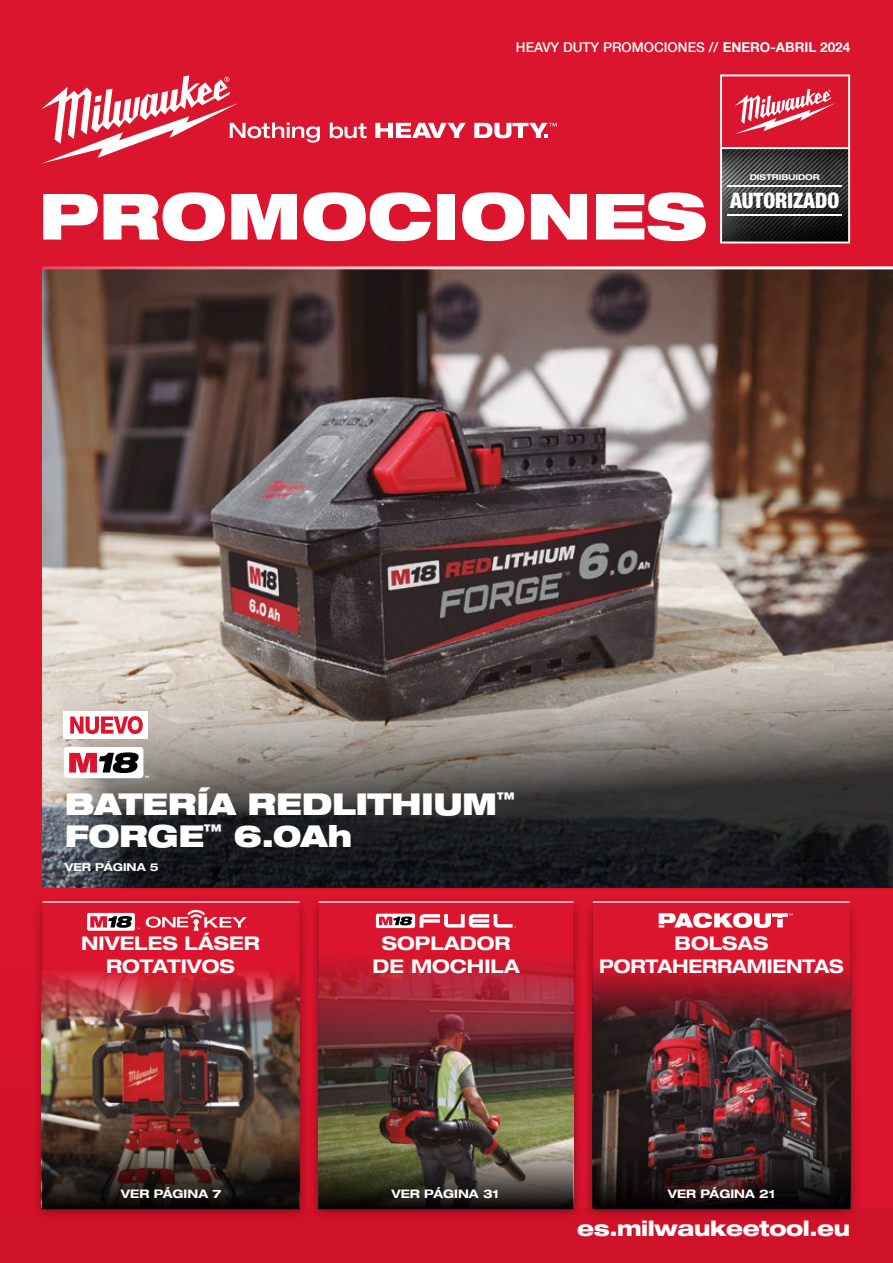
<style>
.page{position:relative;width:893px;height:1263px;background:#dc152e}
.page>*{position:absolute;margin:0;border:0;box-sizing:border-box;transform-origin:0 0}
.t1{font:900 expanded 63.75px "Helvetica Neue LT Com";color:#fff}
.t2{font:900 expanded 30px/32.5px "Helvetica Neue LTW1 G";letter-spacing:-.015em;color:#fff}
.t3{font:900 condensed 21.3px "Helvetica Neue LT Com";color:#fff}
.t4{font:800 expanded 21px "Helvetica Neue LT Com";letter-spacing:-.02em;color:#fff}
.t5{font:700 expanded 18.75px/22.5px "Helvetica Neue LTW1 G";color:#fff;text-align:center}
.t6{font:500 13.5px "Helvetica Neue LT Com";color:#fff}
.t7{font:700 expanded 11.7px "Helvetica Neue LT Com";color:#fff}
.t8{font:700 expanded 10.8px "Helvetica Neue LTW1 G";color:#fff}
.t9{font:700 expanded 7.95px "Helvetica Neue LT Com";color:#fff}
.s1{font-weight:700}
</style>
<div class="page">
<div style="left:0;top:765px;width:893px;height:498px;background:#d01228"></div>
<div style="left:43px;top:269px;width:850px;height:939px;background:#dc152e"></div>
<svg style="left:330px;top:123px;width:37px;height:15px"></svg>
<svg style="left:375px;top:123px;width:91px;height:15px"></svg>
<svg style="left:474px;top:123px;width:83px;height:15px"></svg>
<svg style="left:41px;top:75px;width:279px;height:89px"></svg>
<svg style="left:720px;top:74px;width:130px;height:169px"></svg>
<hr style="left:728px;top:186px;width:114px;height:1px;background:#fff">
<hr style="left:728px;top:215px;width:114px;height:1px;background:#fff">
<img style="left:43px;top:269px;width:850px;height:333px">
<div style="left:582px;top:896px;width:279px;height:325px;background:#000;opacity:.5"></div>
<div style="left:593px;top:902px;width:257px;height:306px;background:#dc152e"></div>
<img style="left:593px;top:970px;width:257px;height:175px">
<hr style="left:593px;top:901px;width:257px;height:2px;background:#fff">
<svg style="left:596px;top:1148px;width:251px;height:58px;background:#25191a"></svg>
<div style="left:593px;top:1145px;width:257px;height:64px;border:2px solid #000"></div>
<svg style="left:659px;top:913px;width:134px;height:15px"></svg>
<svg style="left:43px;top:602px;width:850px;height:286px;background:#67615e"></svg>
<div style="left:64px;top:711px;width:84px;height:27px;background:#fff"></div>
<svg style="left:70px;top:716px;width:73px;height:18px"></svg>
<div style="left:64px;top:747px;width:79px;height:31px;background:#fff;border-radius:3px"></div>
<svg style="left:69px;top:752px;width:70px;height:21px"></svg>
<div style="left:31px;top:896px;width:280px;height:325px;background:#000;opacity:.5"></div>
<div style="left:43px;top:902px;width:257px;height:306px;background:#dc152e"></div>
<hr style="left:43px;top:901px;width:257px;height:2px;background:#fff">
<img style="left:42px;top:954px;width:257px;height:173px">
<svg style="left:45px;top:1130px;width:252px;height:76px;background:#36251e"></svg>
<div style="left:42px;top:1127px;width:258px;height:82px;border:2px solid #000"></div>
<div style="left:87px;top:913px;width:48px;height:18px;background:#fff;border-radius:2px"></div>
<svg style="left:90px;top:916px;width:50px;height:13px"></svg>
<svg style="left:146px;top:909px;width:101px;height:22px"></svg>
<div style="left:308px;top:896px;width:276px;height:325px;background:#000;opacity:.5"></div>
<div style="left:319px;top:901px;width:254px;height:307px;background:#dc152e"></div>
<hr style="left:319px;top:901px;width:254px;height:2px;background:#fff">
<img style="left:318px;top:946px;width:255px;height:197px">
<svg style="left:321px;top:1146px;width:249px;height:60px;background:#464436"></svg>
<div style="left:318px;top:1143px;width:255px;height:66px;border:2px solid #000"></div>
<svg style="left:420px;top:914px;width:96px;height:13px"></svg>
<svg style="left:376px;top:914px;width:39px;height:13px"></svg>
<div style="left:376px;top:914px;width:39px;height:14px;border:1px solid #fff;border-radius:2px"></div>
<svg style="left:379px;top:916px;width:34px;height:9px"></svg>
<hr style="left:43px;top:266px;width:850px;height:3px;background:#fff">
<p class="t6" style="left:516px;top:39px;width:336px">HEAVY DUTY PROMOCIONES // <span class="s1">ENERO-ABRIL 2024</span></p>
<h1 class="t1" style="left:39px;top:175px;width:670px">PROMOCIONES</h1>
<p class="t9" style="left:750px;top:172px;width:71px">DISTRIBUIDOR</p>
<p class="t3" style="left:730px;top:188px;width:110px">AUTORIZADO</p>
<h2 class="t2" style="left:65px;top:787px;width:451px">BATERÍA REDLITHIUM<sup>™<br></sup>FORGE<sup>™</sup> 6.0Ah</h2>
<p class="t8" style="left:65px;top:860px;width:95px">VER PÁGINA 5</p>
<p class="t5" style="left:81px;top:932px;width:180px">NIVELES LÁSER<br>ROTATIVOS</p>
<p class="t7" style="left:121px;top:1186px;width:102px">VER PÁGINA 7</p>
<p class="t5" style="left:373px;top:932px;width:149px">SOPLADOR<br>DE MOCHILA</p>
<p class="t5" style="left:599px;top:931px;width:246px">BOLSAS<br>PORTAHERRAMIENTAS</p>
<p class="t7" style="left:392px;top:1186px;width:109px">VER PÁGINA 31</p>
<p class="t7" style="left:668px;top:1186px;width:109px">VER PÁGINA 21</p>
<p class="t4" style="left:577px;top:1215px;width:275px">es.milwaukeetool.eu</p>
</div>
